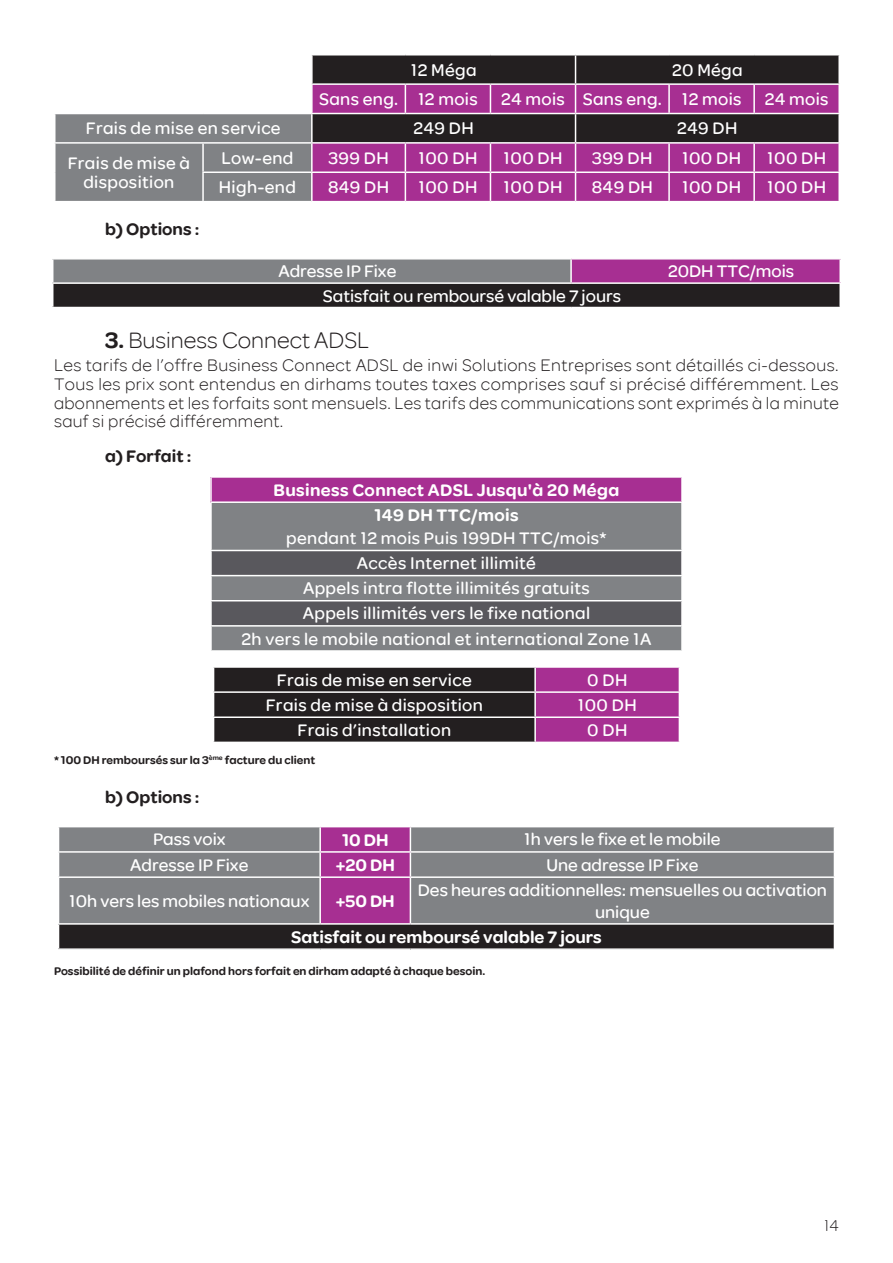
<style>
.page{position:relative;width:893px;height:1263px;background:#fff}
.page>*{position:absolute;margin:0;border:0;box-sizing:border-box;transform-origin:0 0}
.titre_2{font:300 24px "Inwi";color:#231f20}
.txt_cour{font:500 18px/18.8px "Inwi";letter-spacing:.02em;color:#fff;text-align:center}
.txt_cour-2{font:300 18px/18.8px "Inwi";letter-spacing:.02em;color:#231f20;text-align:justify}
.titre_2-2{font:500 18px/21.6px "Inwi";color:#fff;text-align:center}
.titre_2-3{font:600 18px "Inwi";color:#fff}
.txt_cour-3{font:600 18px "Inwi";letter-spacing:.02em;color:#fff}
.titre_2-4{font:600 18px "Inwi";color:#231f20}
.t1{font:300 16.5px "Inwi";color:#231f20}
.titre_2-5{font:600 12px "Inwi";color:#231f20}
.s1{font-weight:600}
</style>
<div class="page">
<div style="left:313px;top:56px;width:525px;height:27px;background:#231f20"></div>
<svg style="left:313px;top:85px;width:525px;height:116px;background:#862c75"></svg>
<div style="left:56px;top:114px;width:255px;height:87px;background:#808285"></div>
<svg style="left:405px;top:85px;width:1px;height:28px"></svg>
<svg style="left:490px;top:85px;width:1px;height:28px"></svg>
<hr style="left:668px;top:85px;width:2px;height:28px;background:#fff">
<hr style="left:753px;top:85px;width:2px;height:28px;background:#fff">
<hr style="left:312px;top:113px;width:93px;height:1px;background:#fff">
<hr style="left:405px;top:113px;width:85px;height:1px;background:#fff">
<hr style="left:490px;top:113px;width:85px;height:1px;background:#fff">
<hr style="left:575px;top:113px;width:94px;height:1px;background:#fff">
<hr style="left:669px;top:113px;width:85px;height:1px;background:#fff">
<hr style="left:754px;top:113px;width:86px;height:1px;background:#fff">
<hr style="left:54px;top:142px;width:149px;height:2px;background:#fff">
<hr style="left:203px;top:142px;width:109px;height:2px;background:#fff">
<hr style="left:202px;top:144px;width:2px;height:27px;background:#fff">
<hr style="left:312px;top:142px;width:93px;height:2px;background:#fff">
<hr style="left:405px;top:142px;width:85px;height:2px;background:#fff">
<hr style="left:490px;top:142px;width:85px;height:2px;background:#fff">
<hr style="left:575px;top:142px;width:94px;height:2px;background:#fff">
<hr style="left:669px;top:142px;width:85px;height:2px;background:#fff">
<hr style="left:668px;top:144px;width:2px;height:27px;background:#fff">
<hr style="left:754px;top:142px;width:86px;height:2px;background:#fff">
<hr style="left:753px;top:144px;width:2px;height:27px;background:#fff">
<hr style="left:202px;top:171px;width:110px;height:2px;background:#fff">
<hr style="left:202px;top:173px;width:2px;height:28px;background:#fff">
<hr style="left:312px;top:171px;width:93px;height:2px;background:#fff">
<hr style="left:405px;top:171px;width:85px;height:2px;background:#fff">
<svg style="left:405px;top:144px;width:1px;height:57px"></svg>
<hr style="left:490px;top:171px;width:85px;height:2px;background:#fff">
<svg style="left:490px;top:144px;width:1px;height:57px"></svg>
<hr style="left:575px;top:171px;width:94px;height:2px;background:#fff">
<svg style="left:575px;top:56px;width:1px;height:145px"></svg>
<hr style="left:669px;top:171px;width:85px;height:2px;background:#fff">
<hr style="left:668px;top:173px;width:2px;height:28px;background:#fff">
<hr style="left:754px;top:171px;width:86px;height:2px;background:#fff">
<hr style="left:753px;top:173px;width:2px;height:28px;background:#fff">
<div style="left:53px;top:259px;width:518px;height:24px;background:#808285"></div>
<div style="left:571px;top:259px;width:269px;height:24px;background:#a72f92"></div>
<div style="left:53px;top:283px;width:787px;height:24px;background:#231f20"></div>
<hr style="left:570px;top:259px;width:2px;height:23px;background:#fff">
<hr style="left:839px;top:259px;width:2px;height:23px;background:#fff">
<hr style="left:52px;top:282px;width:519px;height:2px;background:#fff">
<hr style="left:571px;top:282px;width:270px;height:2px;background:#fff">
<hr style="left:839px;top:284px;width:2px;height:23px;background:#fff">
<div style="left:211px;top:477px;width:471px;height:25px;background:#a72f92"></div>
<div style="left:212px;top:503px;width:469px;height:147px;background:#808285"></div>
<svg style="left:212px;top:551px;width:469px;height:74px;background:#68686c"></svg>
<hr style="left:210px;top:476px;width:473px;height:2px;background:#fff">
<hr style="left:210px;top:478px;width:2px;height:23px;background:#fff">
<hr style="left:681px;top:478px;width:2px;height:23px;background:#fff">
<hr style="left:210px;top:501px;width:473px;height:2px;background:#fff">
<hr style="left:210px;top:550px;width:473px;height:1px;background:#fff">
<hr style="left:210px;top:575px;width:473px;height:1px;background:#fff">
<hr style="left:210px;top:600px;width:473px;height:1px;background:#fff">
<hr style="left:210px;top:625px;width:473px;height:2px;background:#fff">
<svg style="left:213px;top:667px;width:467px;height:75px;background:#57314f"></svg>
<div style="left:59px;top:827px;width:775px;height:96px;background:#808285"></div>
<div style="left:59px;top:924px;width:775px;height:25px;background:#231f20"></div>
<hr style="left:319px;top:827px;width:2px;height:24px;background:#fff">
<hr style="left:58px;top:851px;width:262px;height:2px;background:#fff">
<hr style="left:319px;top:853px;width:2px;height:23px;background:#fff">
<hr style="left:410px;top:851px;width:425px;height:2px;background:#fff">
<div style="left:320px;top:827px;width:91px;height:96px;background:#a72f92"></div>
<hr style="left:58px;top:876px;width:262px;height:2px;background:#fff">
<hr style="left:320px;top:876px;width:90px;height:2px;background:#fff">
<hr style="left:319px;top:878px;width:2px;height:45px;background:#fff">
<hr style="left:410px;top:876px;width:425px;height:2px;background:#fff">
<hr style="left:410px;top:878px;width:1px;height:45px;background:#fff">
<hr style="left:58px;top:923px;width:262px;height:2px;background:#fff">
<hr style="left:320px;top:923px;width:90px;height:2px;background:#fff">
<hr style="left:410px;top:923px;width:425px;height:2px;background:#fff">
<hr style="left:58px;top:948px;width:262px;height:2px;background:#fff">
<hr style="left:320px;top:948px;width:90px;height:2px;background:#fff">
<hr style="left:410px;top:948px;width:425px;height:2px;background:#fff">
<p class="txt_cour" style="left:411px;top:60px;width:67px">12 Méga</p>
<p class="txt_cour" style="left:672px;top:60px;width:72px">20 Méga</p>
<p class="txt_cour" style="left:319px;top:90px;width:81px">Sans eng.</p>
<p class="txt_cour" style="left:418px;top:90px;width:61px">12 mois</p>
<p class="txt_cour" style="left:501px;top:90px;width:65px">24 mois</p>
<p class="txt_cour" style="left:583px;top:90px;width:81px">Sans eng.</p>
<p class="txt_cour" style="left:682px;top:90px;width:61px">12 mois</p>
<p class="txt_cour" style="left:765px;top:90px;width:65px">24 mois</p>
<p class="txt_cour" style="left:86px;top:119px;width:196px">Frais de mise en service</p>
<p class="txt_cour" style="left:414px;top:119px;width:62px">249 DH</p>
<p class="txt_cour" style="left:677px;top:119px;width:62px">249 DH</p>
<p class="txt_cour" style="left:68px;top:154px;width:124px">Frais de mise à disposition</p>
<p class="txt_cour" style="left:221px;top:148px;width:74px">Low-end</p>
<p class="txt_cour" style="left:328px;top:148px;width:62px">399 DH</p>
<p class="txt_cour" style="left:418px;top:148px;width:60px">100 DH</p>
<p class="txt_cour" style="left:504px;top:148px;width:60px">100 DH</p>
<p class="txt_cour" style="left:592px;top:148px;width:62px">399 DH</p>
<p class="txt_cour" style="left:682px;top:148px;width:60px">100 DH</p>
<p class="txt_cour" style="left:767px;top:148px;width:60px">100 DH</p>
<p class="txt_cour" style="left:219px;top:178px;width:79px">High-end</p>
<p class="txt_cour" style="left:328px;top:178px;width:63px">849 DH</p>
<p class="txt_cour" style="left:418px;top:178px;width:60px">100 DH</p>
<p class="txt_cour" style="left:504px;top:178px;width:60px">100 DH</p>
<p class="txt_cour" style="left:592px;top:178px;width:63px">849 DH</p>
<p class="txt_cour" style="left:682px;top:178px;width:60px">100 DH</p>
<p class="txt_cour" style="left:767px;top:178px;width:60px">100 DH</p>
<p class="titre_2-4" style="left:105px;top:219px;width:96px">b) Options :</p>
<p class="titre_2-2" style="left:278px;top:260px;width:120px">Adresse IP Fixe</p>
<p class="titre_2-2" style="left:668px;top:260px;width:128px">20DH TTC/mois</p>
<p class="titre_2-2" style="left:323px;top:285px;width:300px">Satisfait ou remboursé valable 7 jours</p>
<p class="titre_2" style="left:105px;top:327px;width:266px"><span class="s1">3.</span> Business Connect ADSL</p>
<p class="txt_cour-2" style="left:54px;top:356px;width:786px">Les tarifs de l’offre Business Connect ADSL de inwi Solutions Entreprises sont détaillés ci-dessous.<br>Tous les prix sont entendus en dirhams toutes taxes comprises sauf si précisé différemment. Les abonnements et les forfaits sont mensuels. Les tarifs des communications sont exprimés à la minute sauf si précisé différemment.</p>
<p class="titre_2-4" style="left:105px;top:445px;width:88px">a) Forfait :</p>
<p class="txt_cour-3" style="left:274px;top:480px;width:347px">Business Connect ADSL Jusqu'à 20 Méga</p>
<p class="txt_cour-3" style="left:374px;top:505px;width:146px">149 DH TTC/mois</p>
<p class="txt_cour" style="left:286px;top:529px;width:322px">pendant 12 mois Puis 199DH TTC/mois*</p>
<p class="txt_cour" style="left:357px;top:554px;width:181px">Accès Internet illimité</p>
<p class="txt_cour" style="left:303px;top:579px;width:288px">Appels intra flotte illimités gratuits</p>
<p class="txt_cour" style="left:303px;top:604px;width:289px">Appels illimités vers le fixe national</p>
<p class="txt_cour" style="left:242px;top:629px;width:411px">2h vers le mobile national et international Zone 1A</p>
<p class="txt_cour" style="left:277px;top:670px;width:196px">Frais de mise en service</p>
<p class="txt_cour" style="left:587px;top:670px;width:42px">0 DH</p>
<p class="txt_cour" style="left:266px;top:695px;width:219px">Frais de mise à disposition</p>
<p class="txt_cour" style="left:578px;top:695px;width:60px">100 DH</p>
<p class="txt_cour" style="left:298px;top:721px;width:155px">Frais d’installation</p>
<p class="txt_cour" style="left:587px;top:721px;width:42px">0 DH</p>
<p class="titre_2-5" style="left:54px;top:753px;width:263px">* 100 DH remboursés sur la 3<sup>ème</sup> facture du client</p>
<p class="titre_2-4" style="left:105px;top:787px;width:96px">b) Options :</p>
<p class="titre_2-2" style="left:153px;top:829px;width:74px">Pass voix</p>
<p class="titre_2-3" style="left:342px;top:829px;width:48px">10 DH</p>
<p class="titre_2-2" style="left:524px;top:829px;width:198px">1h vers le fixe et le mobile</p>
<p class="titre_2-2" style="left:130px;top:854px;width:120px">Adresse IP Fixe</p>
<p class="titre_2-3" style="left:336px;top:854px;width:61px">+20 DH</p>
<p class="titre_2-2" style="left:546px;top:854px;width:153px">Une adresse IP Fixe</p>
<p class="titre_2-2" style="left:69px;top:890px;width:242px">10h vers les mobiles nationaux</p>
<p class="titre_2-3" style="left:336px;top:890px;width:60px">+50 DH</p>
<p class="titre_2-2" style="left:418px;top:879px;width:411px">Des heures additionnelles: mensuelles ou activation unique</p>
<p class="titre_2-3" style="left:291px;top:926px;width:312px">Satisfait ou remboursé valable 7 jours</p>
<p class="titre_2-5" style="left:54px;top:964px;width:433px">Possibilité de définir un plafond hors forfait en dirham adapté à chaque besoin.</p>
<p class="t1" style="left:824px;top:1216px;width:16px">14</p>
</div>
